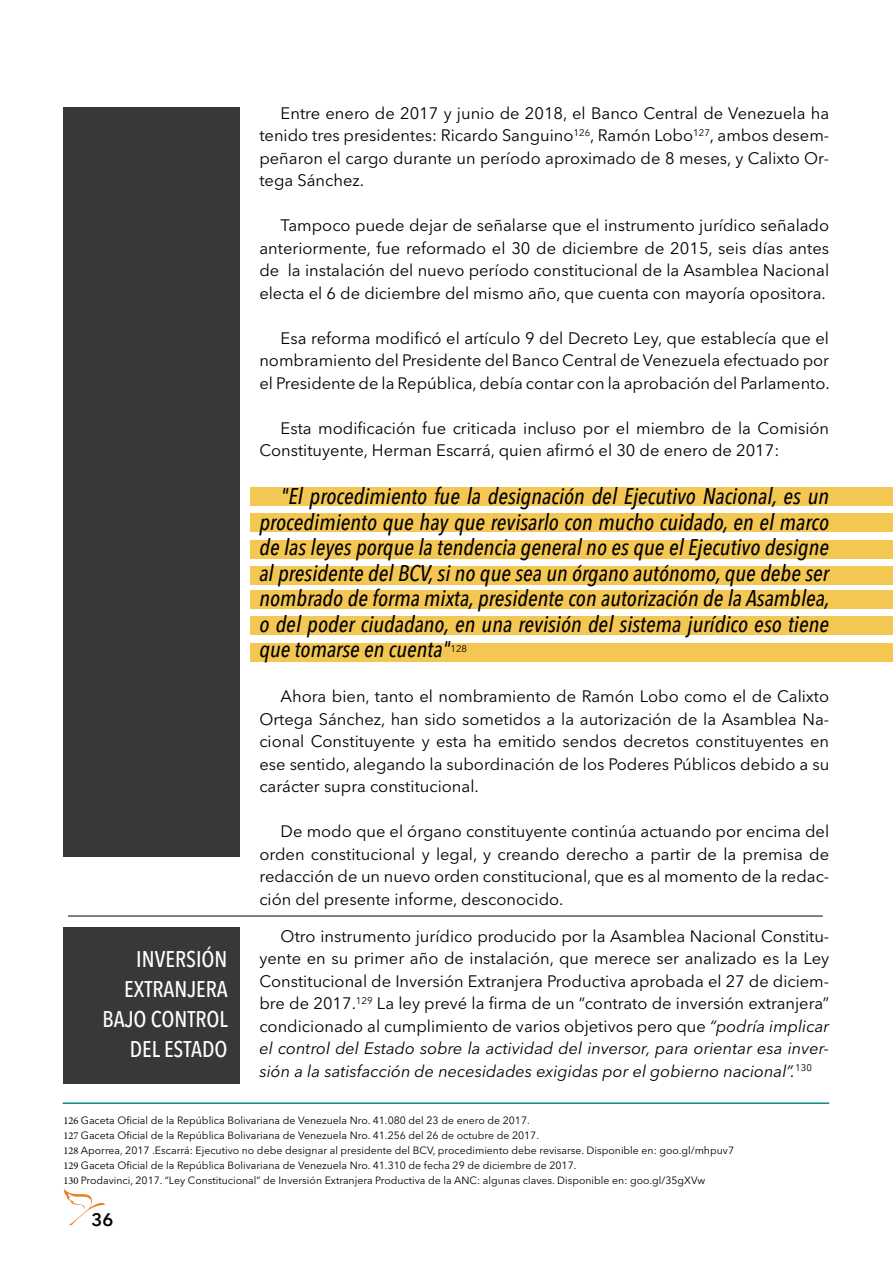
<style>
.page{position:relative;width:893px;height:1263px;background:#fff}
.page>*{position:absolute;margin:0;border:0;box-sizing:border-box;transform-origin:0 0}
.t1{font:italic 500 condensed 22.5px/25.5px "Avenir Next LT Pro";color:#000;text-align:justify}
.t2{font:500 condensed 22.5px/30px "Avenir Next LT Pro";color:#fff;text-align:right}
.t3{font:600 18px "Avenir Next LT Pro";color:#000}
.t4{font:16.5px/22.5px "Avenir Next LT Pro";color:#000;text-align:justify}
.t5{font:10.5px/15px "Avenir Next LT Pro";color:#000}
.t6{font:9.6px "Avenir Next LT Pro";color:#000}
.s1{font-style:italic}
.s2{font-family:"Minion Pro"}
</style>
<div class="page">
<svg style="left:64px;top:1189px;width:41px;height:36px"></svg>
<div style="left:251px;top:487px;width:642px;height:18px;background:#f4c753"></div>
<div style="left:251px;top:540px;width:642px;height:18px;background:#f4c753"></div>
<div style="left:251px;top:566px;width:642px;height:19px;background:#f4c753"></div>
<div style="left:251px;top:513px;width:642px;height:19px;background:#f4c753"></div>
<div style="left:251px;top:616px;width:642px;height:19px;background:#f4c753"></div>
<div style="left:251px;top:643px;width:642px;height:18px;background:#f4c753"></div>
<div style="left:251px;top:590px;width:642px;height:18px;background:#f4c753"></div>
<div style="left:64px;top:107px;width:176px;height:750px;background:#383838"></div>
<hr style="left:63px;top:1102px;width:766px;height:2px;background:#0e8a7c">
<div style="left:64px;top:927px;width:176px;height:157px;background:#383838"></div>
<hr style="left:68px;top:916px;width:755px;height:1px;background:#000">
<h1 class="t2" style="left:102px;top:944px;width:127px">INVERSIÓN<br>EXTRANJERA<br>BAJO CONTROL<br>DEL ESTADO</h1>
<p class="t4" style="left:259px;top:102px;width:571px;text-indent:21px">Entre enero de 2017 y junio de 2018, el Banco Central de Venezuela ha tenido tres presidentes: Ricardo Sanguino<sup>126</sup>, Ramón Lobo<sup>127</sup>, ambos desem&shy;peñaron el cargo durante un período aproximado de 8 meses, y Calixto Or&shy;tega Sánchez.</p>
<p class="t4" style="left:259px;top:214px;width:571px;text-indent:21px">Tampoco puede dejar de señalarse que el instrumento jurídico señalado anteriormente, fue reformado el 30 de diciembre de 2015, seis días antes de la instalación del nuevo período constitucional de la Asamblea Nacional electa el 6 de diciembre del mismo año, que cuenta con mayoría opositora.</p>
<p class="t4" style="left:259px;top:327px;width:572px;text-indent:21px">Esa reforma modificó el artículo 9 del Decreto Ley, que establecía que el nombramiento del Presidente del Banco Central de Venezuela efectuado por el Presidente de la República, debía contar con la aprobación del Parlamento.</p>
<p class="t4" style="left:259px;top:417px;width:571px;text-indent:21px">Esta modificación fue criticada incluso por el miembro de la Comisión<br>Constituyente, Herman Escarrá, quien afirmó el 30 de enero de 2017:</p>
<p class="t1" style="left:259px;top:484px;width:572px;text-indent:21px">"El procedimiento fue la designación del Ejecutivo Nacional, es un procedimiento que hay que revisarlo con mucho cuidado, en el marco de las leyes porque la tendencia general no es que el Ejecutivo designe al presidente del BCV, si no que sea un órgano autónomo, que debe ser nombrado de forma mixta, presidente con autorización de la Asamblea, o del poder ciudadano, en una revisión del sistema jurídico eso tiene que tomarse en cuenta"</p>
<p class="t6" style="left:450px;top:643px;width:18px">128</p>
<p class="t4" style="left:259px;top:685px;width:571px;text-indent:21px">Ahora bien, tanto el nombramiento de Ramón Lobo como el de Calixto Ortega Sánchez, han sido sometidos a la autorización de la Asamblea Na&shy;cional Constituyente y esta ha emitido sendos decretos constituyentes en ese sentido, alegando la subordinación de los Poderes Públicos debido a su carácter supra constitucional.</p>
<p class="t4" style="left:259px;top:820px;width:571px;text-indent:21px">De modo que el órgano constituyente continúa actuando por encima del orden constitucional y legal, y creando derecho a partir de la premisa de redacción de un nuevo orden constitucional, que es al momento de la redac&shy;ción del presente informe, desconocido.</p>
<p class="t4" style="left:259px;top:924px;width:571px;text-indent:21px">Otro instrumento jurídico producido por la Asamblea Nacional Constitu&shy;yente en su primer año de instalación, que merece ser analizado es la Ley Constitucional de Inversión Extranjera Productiva aprobada el 27 de diciem&shy;bre de 2017.<sup>129</sup> La ley prevé la firma de un “contrato de inversión extranjera” condicionado al cumplimiento de varios objetivos pero que <span class="s1">“podría implicar el control del Estado sobre la actividad del inversor, para orientar esa inver&shy;sión a la satisfacción de necesidades exigidas por el gobierno nacional”.</span><sup>130</sup></p>
<p class="t5" style="left:63px;top:1112px;width:672px"><span class="s2">126</span> Gaceta Oficial de la República Bolivariana de Venezuela Nro. 41.080 del 23 de enero de 2017.<br><span class="s2">127</span> Gaceta Oficial de la República Bolivariana de Venezuela Nro. 41.256 del 26 de octubre de 2017.<br><span class="s2">128</span> Aporrea, 2017 .Escarrá: Ejecutivo no debe designar al presidente del BCV, procedimiento debe revisarse. Disponible en: goo.gl/mhpuv7<br><span class="s2">129</span> Gaceta Oficial de la República Bolivariana de Venezuela Nro. 41.310 de fecha 29 de diciembre de 2017.<br><span class="s2">130</span> Prodavinci, 2017. “Ley Constitucional” de Inversión Extranjera Productiva de la ANC: algunas claves. Disponible en: goo.gl/35gXVw</p>
<p class="t3" style="left:91px;top:1208px;width:23px">36</p>
</div>
